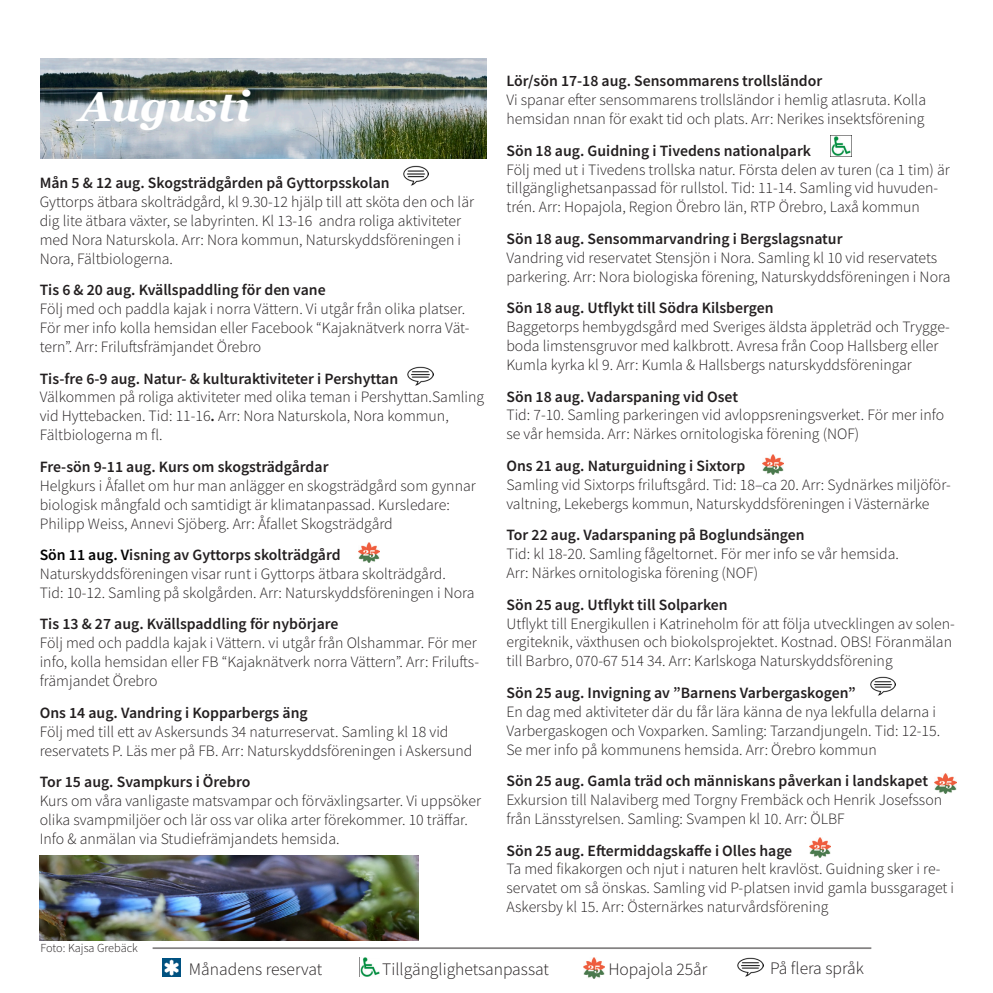
<style>
.page{position:relative;width:993px;height:993px;background:#fff}
.page>*{position:absolute;margin:0;border:0;box-sizing:border-box;transform-origin:0 0}
.t1{font:italic 700 42px "Georgia";color:#fff}
.t2{font:300 17.5px "Source Sans Pro";color:#231f20}
.t3{font:300 15.75px/18.9px "Source Sans Pro";color:#231f20}
.t4{font:600 15.75px "Source Sans Pro";color:#231f20}
.t5{font:300 12.25px "Source Sans Pro";color:#231f20}
.s1{font-weight:600}
.s2{color:#000}
</style>
<div class="page">
<img style="left:40px;top:58px;width:446px;height:100px">
<img style="left:163px;top:958px;width:18px;height:17px">
<img style="left:360px;top:957px;width:19px;height:19px">
<img style="left:737px;top:957px;width:26px;height:19px">
<img style="left:583px;top:957px;width:21px;height:20px">
<hr style="left:152px;top:946px;width:719px;height:2px;background:#231f20">
<img style="left:809px;top:837px;width:21px;height:20px">
<img style="left:934px;top:773px;width:21px;height:20px">
<img style="left:762px;top:454px;width:21px;height:20px">
<img style="left:358px;top:542px;width:21px;height:20px">
<img style="left:830px;top:136px;width:21px;height:21px">
<img style="left:870px;top:676px;width:25px;height:19px">
<img style="left:408px;top:366px;width:25px;height:19px">
<img style="left:403px;top:166px;width:25px;height:19px">
<img style="left:40px;top:855px;width:378px;height:84px">
<p class="t1" style="left:79px;top:79px;width:173px">Augusti</p>
<p class="t4" style="left:40px;top:172px;width:351px">Mån 5 &amp; 12 aug. Skogsträdgården på Gyttorpsskolan</p>
<p class="t3" style="left:40px;top:192px;width:436px">Gyttorps ätbara skolträdgård, kl 9.30-12 hjälp till att sköta den och lär dig lite ätbara växter, se labyrinten. Kl 13-16 andra roliga aktiviteter med Nora Naturskola. Arr: Nora kommun, Naturskyddsföreningen i Nora, Fältbiologerna.</p>
<p class="t4" style="left:40px;top:279px;width:287px">Tis 6 &amp; 20 aug. Kvällspaddling för den vane</p>
<p class="t3" style="left:40px;top:299px;width:431px">Följ med och paddla kajak i norra Vättern. Vi utgår från olika platser.<br>För mer info kolla hemsidan eller Facebook “Kajaknätverk norra Vät&shy;tern”. Arr: Friluftsfrämjandet Örebro</p>
<p class="t4" style="left:40px;top:368px;width:360px">Tis-fre 6-9 aug. Natur- &amp; kulturaktiviteter i Pershyttan</p>
<p class="t3" style="left:40px;top:387px;width:446px">Välkommen på roliga aktiviteter med olika teman i Pershyttan.Samling vid Hyttebacken. Tid: 11-16<span class="s1">.</span> Arr: Nora Naturskola, Nora kommun,<br>Fältbiologerna m fl.</p>
<p class="t4" style="left:40px;top:456px;width:290px">Fre-sön 9-11 aug. Kurs om skogsträdgårdar</p>
<p class="t3" style="left:40px;top:476px;width:437px">Helgkurs i Åfallet om hur man anlägger en skogsträdgård som gynnar biologisk mångfald och samtidigt är klimatanpassad. Kursledare:<br>Philipp Weiss, Annevi Sjöberg. Arr: Åfallet Skogsträdgård</p>
<p class="t4" style="left:40px;top:544px;width:302px"><span class="s2">Sön 11 aug. V</span>isning av Gyttorps skolträdgård</p>
<p class="t3" style="left:40px;top:564px;width:436px">Naturskyddsföreningen visar runt i Gyttorps ätbara skolträdgård.<br>Tid: 10-12. Samling på skolgården. Arr: Naturskyddsföreningen i Nora</p>
<p class="t4" style="left:40px;top:613px;width:300px">Tis 13 &amp; 27 aug. Kvällspaddling för nybörjare</p>
<p class="t3" style="left:40px;top:633px;width:441px">Följ med och paddla kajak i Vättern. vi utgår från Olshammar. För mer info, kolla hemsidan eller FB “Kajaknätverk norra Vättern”. Arr: Frilufts&shy;främjandet Örebro</p>
<p class="t4" style="left:40px;top:702px;width:269px">Ons 14 aug. Vandring i Kopparbergs äng</p>
<p class="t3" style="left:40px;top:721px;width:434px">Följ med till ett av Askersunds 34 naturreservat. Samling kl 18 vid reservatets P. Läs mer på FB. Arr: Naturskyddsföreningen i Askersund</p>
<p class="t4" style="left:40px;top:771px;width:212px">Tor 15 aug. Svampkurs i Örebro</p>
<p class="t3" style="left:40px;top:791px;width:442px">Kurs om våra vanligaste matsvampar och förväxlingsarter. Vi uppsöker olika svampmiljöer och lär oss var olika arter förekommer. 10 träffar.<br>Info &amp; anmälan via Studiefrämjandets hemsida.</p>
<p class="t5" style="left:40px;top:940px;width:99px">Foto: Kajsa Grebäck</p>
<p class="t4" style="left:506px;top:71px;width:317px">Lör/sön 17-18 aug. Sensommarens trollsländor</p>
<p class="t3" style="left:506px;top:90px;width:421px">Vi spanar efter sensommarens trollsländor i hemlig atlasruta. Kolla hemsidan nnan för exakt tid och plats. Arr: Nerikes insektsförening</p>
<p class="t4" style="left:506px;top:140px;width:306px">Sön 18 aug. Guidning i Tivedens nationalpark</p>
<p class="t3" style="left:506px;top:160px;width:444px">Följ med ut i Tivedens trollska natur. Första delen av turen (ca 1 tim) är tillgänglighetsanpassad för rullstol. Tid: 11-14. Samling vid huvuden&shy;trén. Arr: Hopajola, Region Örebro län, RTP Örebro, Laxå kommun</p>
<p class="t4" style="left:506px;top:228px;width:337px">Sön 18 aug. Sensommarvandring i Bergslagsnatur</p>
<p class="t3" style="left:506px;top:248px;width:445px">Vandring vid reservatet Stensjön i Nora. Samling kl 10 vid reservatets parkering. Arr: Nora biologiska förening, Naturskyddsföreningen i Nora</p>
<p class="t4" style="left:506px;top:297px;width:268px">Sön 18 aug. Utflykt till Södra Kilsbergen</p>
<p class="t3" style="left:506px;top:317px;width:445px">Baggetorps hembygdsgård med Sveriges äldsta äppleträd och Trygge&shy;boda limstensgruvor med kalkbrott. Avresa från Coop Hallsberg eller<br>Kumla kyrka kl 9. Arr: Kumla &amp; Hallsbergs naturskyddsföreningar</p>
<p class="t4" style="left:506px;top:386px;width:233px">Sön 18 aug. Vadarspaning vid Oset</p>
<p class="t3" style="left:506px;top:405px;width:439px">Tid: 7-10. Samling parkeringen vid avloppsreningsverket. För mer info se vår hemsida. Arr: Närkes ornitologiska förening (NOF)</p>
<p class="t4" style="left:506px;top:455px;width:240px">Ons 21 aug. Naturguidning i Sixtorp</p>
<p class="t3" style="left:506px;top:475px;width:445px">Samling vid Sixtorps friluftsgård. Tid: 18–ca 20. Arr: Sydnärkes miljöför&shy;valtning, Lekebergs kommun, Naturskyddsföreningen i Västernärke</p>
<p class="t4" style="left:506px;top:524px;width:300px">Tor 22 aug. Vadarspaning på Boglundsängen</p>
<p class="t3" style="left:506px;top:544px;width:394px">Tid: kl 18-20. Samling fågeltornet. För mer info se vår hemsida.</p>
<p class="t3" style="left:506px;top:563px;width:253px">Arr: Närkes ornitologiska förening (NOF)</p>
<p class="t4" style="left:506px;top:594px;width:223px">Sön 25 aug. Utflykt till Solparken</p>
<p class="t3" style="left:506px;top:613px;width:450px">Utflykt till Energikullen i Katrineholm för att följa utvecklingen av solen&shy;ergiteknik, växthusen och biokolsprojektet. Kostnad. OBS! Föranmälan till Barbro, 070-67 514 34. Arr: Karlskoga Naturskyddsförening</p>
<p class="t4" style="left:506px;top:682px;width:351px">Sön 25 aug. Invigning av ”Barnens Varbergaskogen”</p>
<p class="t3" style="left:506px;top:702px;width:435px">En dag med aktiviteter där du får lära känna de nya lekfulla delarna i<br>Varbergaskogen och Voxparken. Samling: Tarzandjungeln. Tid: 12-15.<br>Se mer info på kommunens hemsida. Arr: Örebro kommun</p>
<p class="t4" style="left:506px;top:770px;width:423px">Sön 25 aug. Gamla träd och människans påverkan i landskapet</p>
<p class="t3" style="left:506px;top:790px;width:437px">Exkursion till Nalaviberg med Torgny Frembäck och Henrik Josefsson från Länsstyrelsen. Samling: Svampen kl 10. Arr: ÖLBF</p>
<p class="t3" style="left:506px;top:840px;width:449px"><span class="s1">Sön 25 aug. Eftermiddagskaffe i Olles hage<br></span>Ta med fikakorgen och njut i naturen helt kravlöst. Guidning sker i re&shy;servatet om så önskas. Samling vid P-platsen invid gamla bussgaraget i Askersby kl 15. Arr: Östernärkes naturvårdsförening</p>
<p class="t2" style="left:189px;top:957px;width:135px">Månadens reservat</p>
<p class="t2" style="left:382px;top:957px;width:168px">Tillgänglighetsanpassat</p>
<p class="t2" style="left:608px;top:957px;width:100px">Hopajola 25år</p>
<p class="t2" style="left:769px;top:956px;width:95px">På flera språk</p>
</div>
